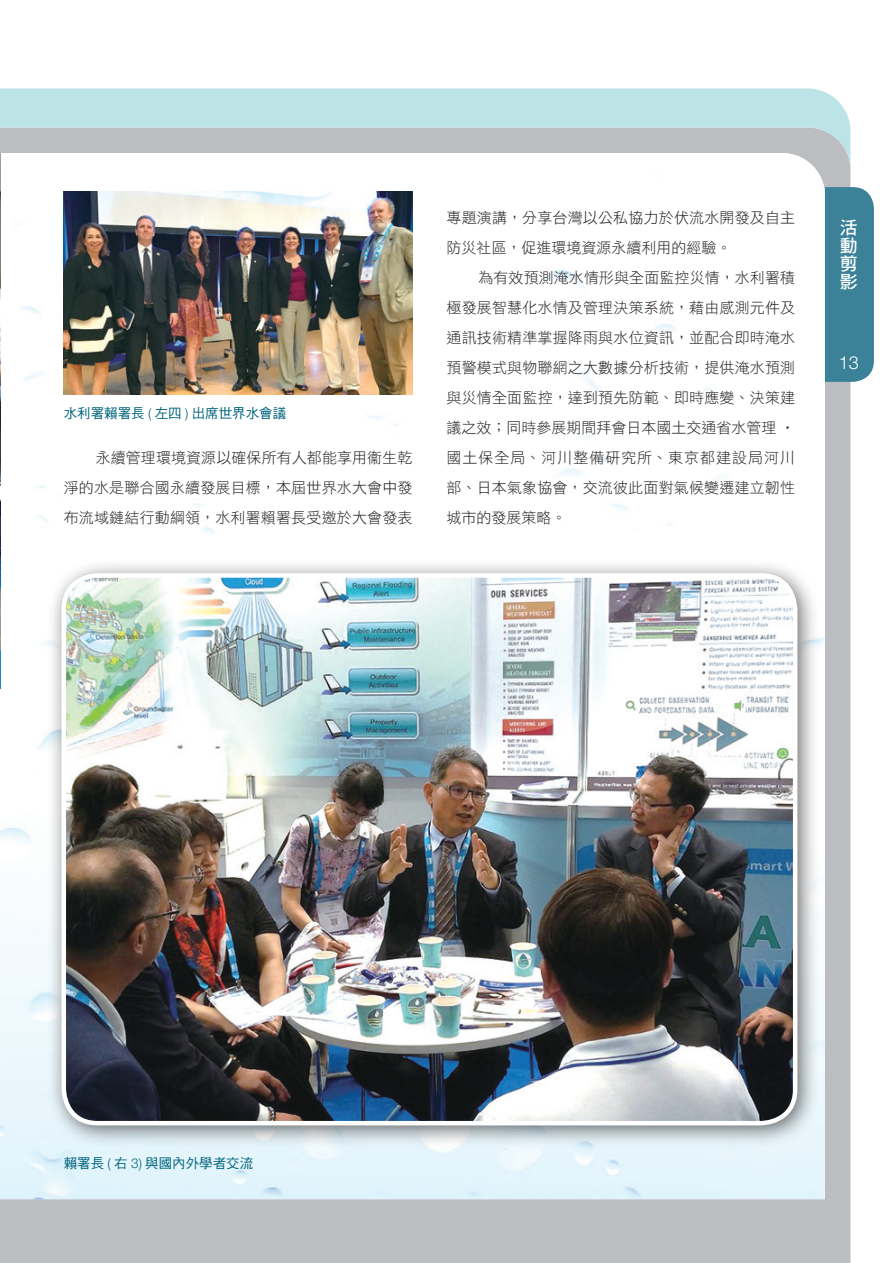
<style>
.page{position:relative;width:893px;height:1263px;background:#fff}
.page>*{position:absolute;margin:0;border:0;box-sizing:border-box;transform-origin:0 0}
.t1{font:18px/18px "DF Hei Std W7";color:#fff;text-align:justify}
.t2{font:300 18px "Helvetica Neue";color:#fff}
.內文{font:15px/30px "DF Hei Std W3";letter-spacing:.01em;color:#231f20;text-align:justify}
.圖說{font:13.5px "DF Hei Std W5";color:#00637b}
.s1{font-family:"Helvetica Neue";font-weight:300}
</style>
<div class="page">
<div style="left:0;top:170px;width:850px;height:1093px;background:#bcbdc0"></div>
<svg style="left:0;top:88px;width:850px;height:82px;background:#bdd4d7"></svg>
<img style="left:0;top:153px;width:825px;height:1046px">
<img style="left:0;top:153px;width:1px;height:536px">
<img style="left:64px;top:191px;width:348px;height:203px">
<div style="left:47px;top:559px;width:773px;height:589px;background:#231f20;opacity:.65"></div>
<img style="left:64px;top:575px;width:731px;height:548px">
<div style="left:62px;top:573px;width:735px;height:552px;border:4px solid #fff;border-radius:34px"></div>
<div style="left:825px;top:187px;width:49px;height:195px;background:#3b8299"></div>
<p class="圖說" style="left:64px;top:406px;width:224px">水利署賴署長 <span class="s1">(</span> 左四 <span class="s1">)</span> 出席世界水會議</p>
<p class="內文" style="left:64px;top:442px;width:350px;text-indent:32px">永續管理環境資源以確保所有人都能享用衞生乾淨的水是聯合國永續發展目標，本屆世界水大會中發布流域鏈結行動綱領，水利署賴署長受邀於大會發表</p>
<p class="內文" style="left:446px;top:202px;width:350px">專題演講，分享台灣以公私協力於伏流水開發及自主防災社區，促進環境資源永續利用的經驗。</p>
<p class="內文" style="left:446px;top:262px;width:350px;text-indent:32px">為有效預測淹水情形與全面監控災情，水利署積極發展智慧化水情及管理決策系統，藉由感測元件及通訊技術精準掌握降雨與水位資訊，並配合即時淹水預警模式與物聯網之大數據分析技術，提供淹水預測與災情全面監控，達到預先防範、即時應變、決策建議之效；同時參展期間拜會日本國土交通省水管理 ‧國土保全局、河川整備研究所、東京都建設局河川部、日本氣象協會，交流彼此面對氣候變遷建立韌性城市的發展策略。</p>
<p class="t1" style="left:840px;top:218px;width:19px">活動剪影</p>
<p class="t2" style="left:839px;top:351px;width:22px">13</p>
<p class="圖說" style="left:64px;top:1155px;width:191px">賴署長 <span class="s1">(</span> 右 <span class="s1">3)</span> 與國內外學者交流</p>
</div>
